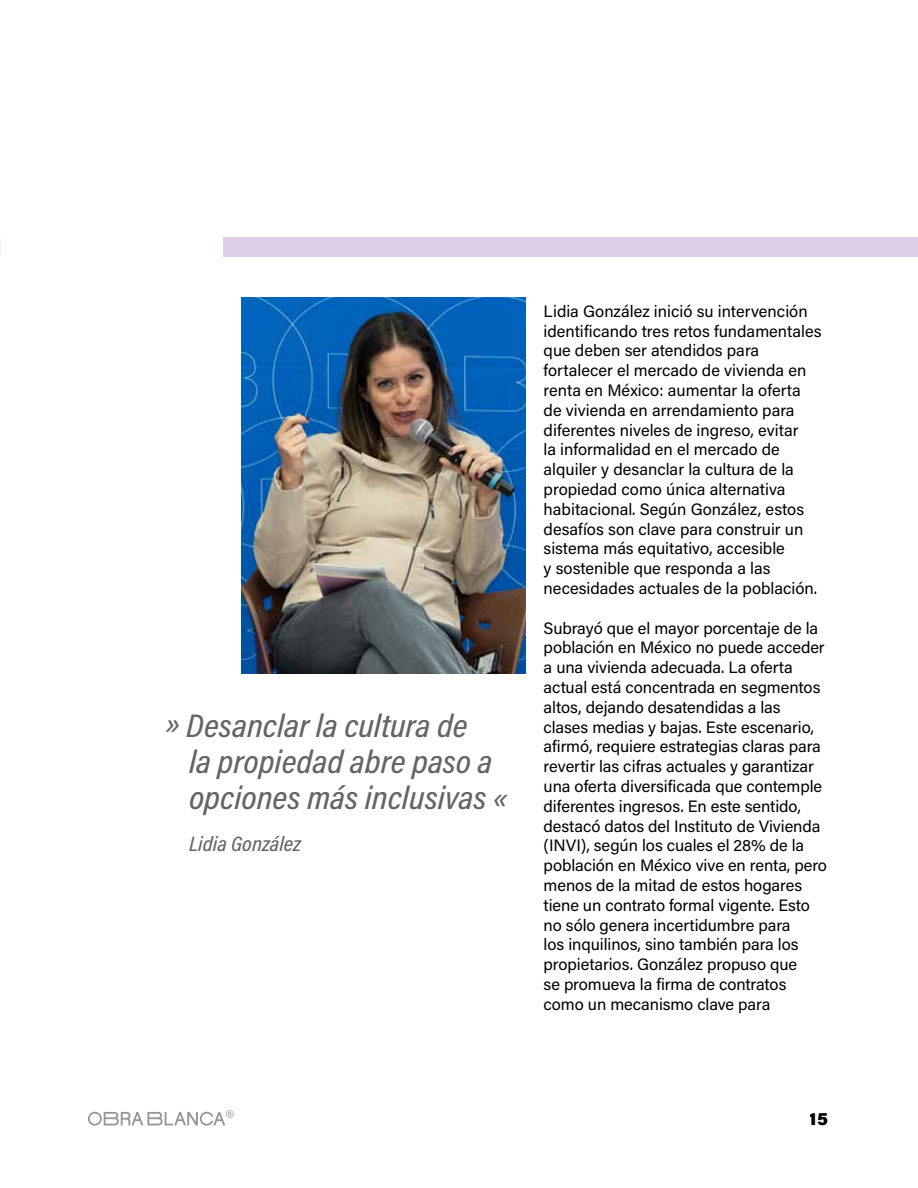
<style>
.page{position:relative;width:918px;height:1188px;background:#fff}
.page>*{position:absolute;margin:0;border:0;box-sizing:border-box;transform-origin:0 0}
.t1{font:italic 500 33px/36px "Acumin Pro Cond";color:#636466;scale:1.09 1}
.t2{font:italic 500 21px "Acumin Pro Cond";color:#636466;scale:1.09 1}
.t3{font:900 18px "Acumin Pro";color:#000}
.t4{font:16.5px/19.8px "Acumin Pro";letter-spacing:-.005em;color:#000}
</style>
<div class="page">
<svg style="left:88px;top:1110px;width:146px;height:16px"></svg>
<div style="left:223px;top:237px;width:695px;height:20px;background:#ddcee8"></div>
<img style="left:241px;top:297px;width:285px;height:376px">
<h1 class="t1" style="left:189px;top:707px;width:294px;text-indent:-24px">» Desanclar la cultura de<br>la propiedad abre paso a opciones más inclusivas «</h1>
<p class="t2" style="left:189px;top:830px;width:104px">Lidia González</p>
<p class="t4" style="left:544px;top:300px;width:280px">Lidia González inició su intervención identificando tres retos fundamentales que deben ser atendidos para fortalecer el mercado de vivienda en renta en México: aumentar la oferta de vivienda en arrendamiento para diferentes niveles de ingreso, evitar<br>la informalidad en el mercado de alquiler y desanclar la cultura de la propiedad como única alternativa habitacional. Según González, estos desafíos son clave para construir un sistema más equitativo, accesible<br>y sostenible que responda a las necesidades actuales de la población.</p>
<p class="t4" style="left:544px;top:617px;width:285px">Subrayó que el mayor porcentaje de la población en México no puede acceder a una vivienda adecuada. La oferta actual está concentrada en segmentos altos, dejando desatendidas a las clases medias y bajas. Este escenario, afirmó, requiere estrategias claras para revertir las cifras actuales y garantizar una oferta diversificada que contemple diferentes ingresos. En este sentido, destacó datos del Instituto de Vivienda (INVI), según los cuales el 28% de la población en México vive en renta, pero menos de la mitad de estos hogares tiene un contrato formal vigente. Esto no sólo genera incertidumbre para<br>los inquilinos, sino también para los propietarios. González propuso que<br>se promueva la firma de contratos como un mecanismo clave para</p>
<p class="t3" style="left:810px;top:1106px;width:20px">15</p>
</div>
